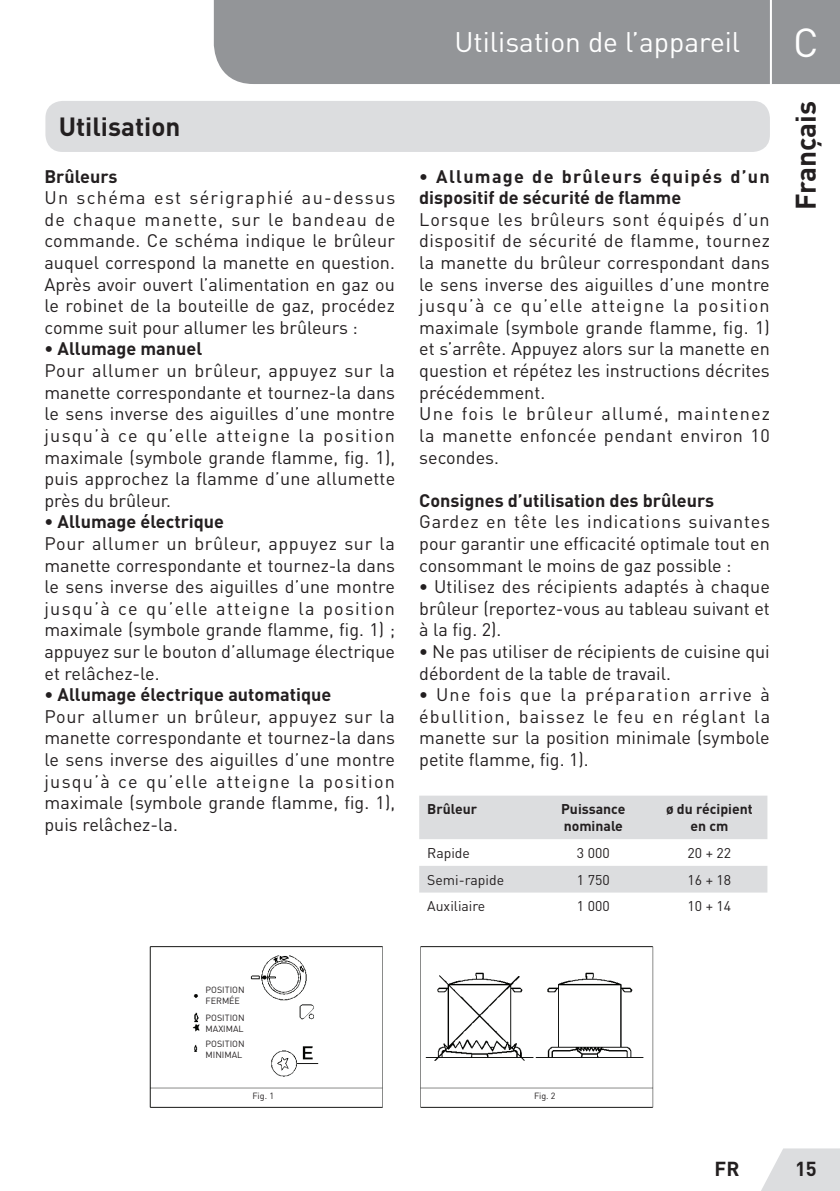
<style>
.page{position:relative;width:840px;height:1191px;background:#fff}
.page>*{position:absolute;margin:0;border:0;box-sizing:border-box;transform-origin:0 0}
.t1{font:40px "DIN Pro";color:#fff}
.t2{font:28px "DIN Pro";color:#fff}
.t3{font:700 28px "DIN Pro";color:#231f20}
.t4{font:700 26px "DIN Pro";color:#231f20}
.t5{font:700 20px "DIN Pro";color:#231f20}
.t6{font:18px/21.6px "DIN Pro";color:#231f20;text-align:justify}
.t7{font:700 18px "DIN Pro";color:#231f20}
.t8{font:700 18px/21.6px "DIN Pro";letter-spacing:.045em;color:#231f20}
.t9{font:14px "DIN Pro";color:#231f20}
.t10{font:700 14px/16.8px "DIN Pro";color:#231f20}
.t11{font:9px/10.8px "DIN Pro";color:#231f20}
.s1{font-weight:700}
</style>
<div class="page">
<svg style="left:761px;top:1148px;width:78px;height:43px;background:#e1e2e3"></svg>
<div style="left:214px;top:0;width:625px;height:84px;background:#939598"></div>
<hr style="left:769px;top:0;width:2px;height:94px;background:#fff">
<div style="left:45px;top:101px;width:724px;height:51px;background:#dcdddf;border-radius:17px"></div>
<svg style="left:419px;top:795px;width:348px;height:97px"></svg>
<img style="left:149px;top:946px;width:505px;height:162px">
<div style="left:205px;top:986px;width:47px;height:18px;background:#fff"></div>
<div style="left:205px;top:1014px;width:47px;height:18px;background:#fff"></div>
<div style="left:205px;top:1040px;width:47px;height:18px;background:#fff"></div>
<div style="left:252px;top:1092px;width:22px;height:7px;background:#fff"></div>
<div style="left:533px;top:1092px;width:22px;height:7px;background:#fff"></div>
<h3 class="t4" style="left:59px;top:109px;width:123px">Utilisation</h3>
<p class="t7" style="left:44px;top:164px;width:74px">Brûleurs</p>
<p class="t6" style="left:44px;top:186px;width:352px">Un schéma est sérigraphié au-dessus de chaque manette, sur le bandeau de commande. Ce schéma indique le brûleur auquel correspond la manette en question.<br>Après avoir ouvert l’alimentation en gaz ou le robinet de la bouteille de gaz, procédez comme suit pour allumer les brûleurs :</p>
<p class="t7" style="left:44px;top:337px;width:159px">• Allumage manuel</p>
<p class="t6" style="left:44px;top:359px;width:352px">Pour allumer un brûleur, appuyez sur la manette correspondante et tournez-la dans le sens inverse des aiguilles d’une montre jusqu’à ce qu’elle atteigne la position maximale (symbole grande flamme, fig. 1), puis approchez la flamme d’une allumette près du brûleur.</p>
<p class="t7" style="left:44px;top:509px;width:181px">• Allumage électrique</p>
<p class="t6" style="left:44px;top:532px;width:352px">Pour allumer un brûleur, appuyez sur la manette correspondante et tournez-la dans le sens inverse des aiguilles d’une montre jusqu’à ce qu’elle atteigne la position maximale (symbole grande flamme, fig. 1) ; appuyez sur le bouton d’allumage électrique et relâchez-le.</p>
<p class="t7" style="left:44px;top:682px;width:288px">• Allumage électrique automatique</p>
<p class="t6" style="left:44px;top:704px;width:352px">Pour allumer un brûleur, appuyez sur la manette correspondante et tournez-la dans le sens inverse des aiguilles d’une montre jusqu’à ce qu’elle atteigne la position maximale (symbole grande flamme, fig. 1), puis relâchez-la.</p>
<h2 class="t2" style="left:454px;top:23px;width:287px">Utilisation de l’appareil</h2>
<p class="t8" style="left:419px;top:164px;width:352px">• Allumage de brûleurs équipés d’un dispositif de sécurité de flamme</p>
<p class="t6" style="left:419px;top:208px;width:352px;text-align:left">Lorsque les brûleurs sont équipés d’un dispositif de sécurité de flamme, tournez la manette du brûleur correspondant dans le sens inverse des aiguilles d’une montre jusqu’à ce qu’elle atteigne la position maximale (symbole grande flamme, fig. 1) et s’arrête. Appuyez alors sur la manette en question et répétez les instructions décrites précédemment.<br>Une fois le brûleur allumé, maintenez la manette enfoncée pendant environ 10 secondes.</p>
<p class="t7" style="left:419px;top:488px;width:296px">Consignes d’utilisation des brûleurs</p>
<p class="t6" style="left:419px;top:510px;width:352px">Gardez en tête les indications suivantes pour garantir une efficacité optimale tout en consommant le moins de gaz possible :</p>
<p class="t6" style="left:419px;top:575px;width:352px"><span class="s1">•</span> Utilisez des récipients adaptés à chaque brûleur (reportez-vous au tableau suivant et à la fig. 2).</p>
<p class="t6" style="left:419px;top:640px;width:352px"><span class="s1">•</span> Ne pas utiliser de récipients de cuisine qui débordent de la table de travail.</p>
<p class="t6" style="left:419px;top:683px;width:352px"><span class="s1">•</span> Une fois que la préparation arrive à ébullition, baissez le feu en réglant la manette sur la position minimale (symbole petite flamme, fig. 1).</p>
<p class="t10" style="left:427px;top:800px;width:51px">Brûleur</p>
<p class="t10" style="left:561px;top:800px;width:66px">Puissance nominale</p>
<p class="t10" style="left:665px;top:800px;width:88px;text-align:center">ø du récipient en cm</p>
<p class="t9" style="left:427px;top:843px;width:44px">Rapide</p>
<p class="t9" style="left:576px;top:843px;width:34px">3 000</p>
<p class="t9" style="left:687px;top:843px;width:45px">20 + 22</p>
<p class="t9" style="left:427px;top:870px;width:78px">Semi-rapide</p>
<p class="t9" style="left:576px;top:870px;width:34px">1 750</p>
<p class="t9" style="left:687px;top:870px;width:45px">16 + 18</p>
<p class="t9" style="left:427px;top:896px;width:60px">Auxiliaire</p>
<p class="t9" style="left:576px;top:896px;width:34px">1 000</p>
<p class="t9" style="left:687px;top:896px;width:45px">10 + 14</p>
<h1 class="t1" style="left:792px;top:15px;width:27px">C</h1>
<h2 class="t3" style="left:786px;top:210px;width:111px;rotate:-90deg">Français</h2>
<p class="t11" style="left:205px;top:984px;width:40px">POSITION<br>FERMÉE</p>
<p class="t11" style="left:205px;top:1012px;width:40px">POSITION<br>MAXIMAL</p>
<p class="t11" style="left:205px;top:1038px;width:40px">POSITION<br>MINIMAL</p>
<p class="t11" style="left:252px;top:1090px;width:23px">Fig. 1</p>
<p class="t11" style="left:533px;top:1090px;width:23px">Fig. 2</p>
<p class="t5" style="left:714px;top:1155px;width:26px">FR</p>
<p class="t5" style="left:794px;top:1155px;width:23px">15</p>
</div>
